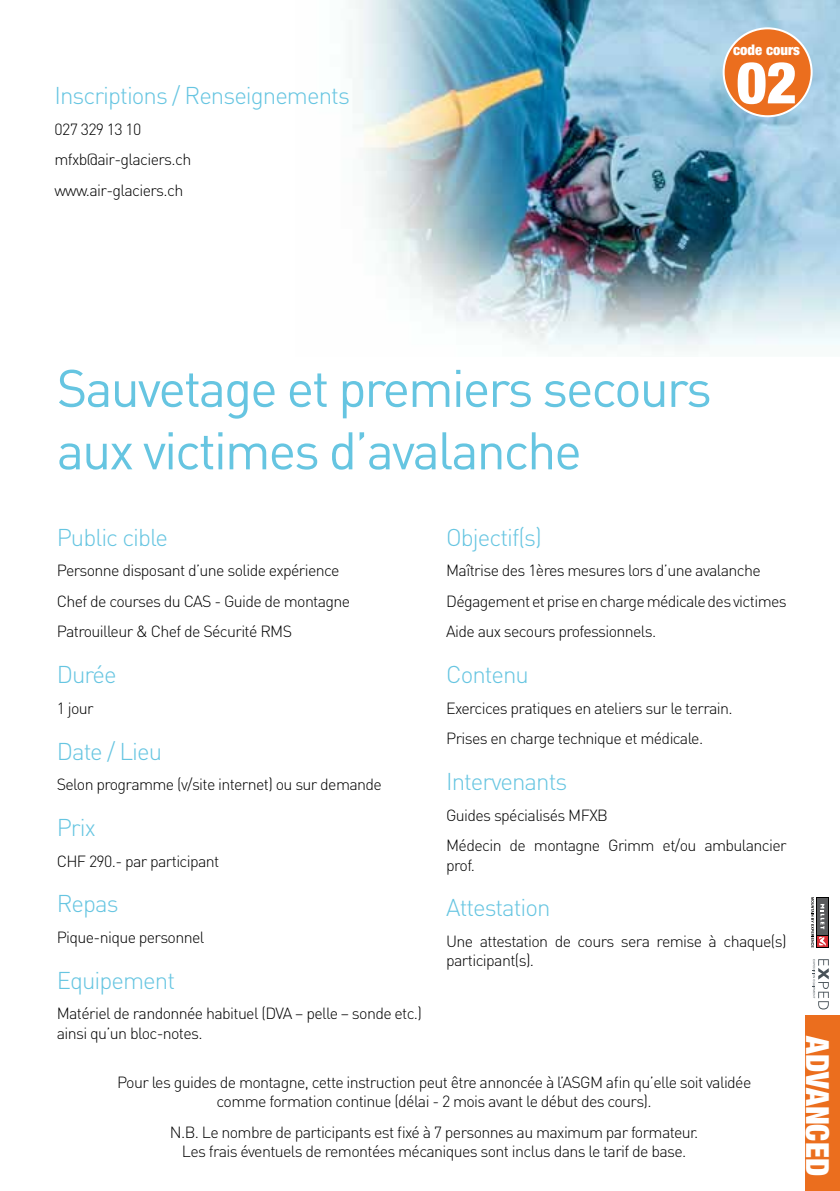
<style>
.page{position:relative;width:840px;height:1191px;background:#fff}
.page>*{position:absolute;margin:0;border:0;box-sizing:border-box;transform-origin:0 0}
.t1{font:900 condensed 58px "Helvetica Neue LT Std";color:#fff}
.t2{font:52px/62.4px "DIN";letter-spacing:-.04em;color:#66c5e1}
.t3{font:900 condensed 31.8px "Helvetica Neue LT Std";color:#fff}
.t4{font:300 24px "DIN";letter-spacing:-.04em;color:#66c5e1}
.t5{font:300 16px/30.6px "DIN";letter-spacing:-.04em;color:#000}
.t6{font:900 condensed 14.6px "Helvetica Neue LT Std";color:#fff}
</style>
<div class="page">
<div style="left:804px;top:1015px;width:35px;height:176px;background:#eb6e1e"></div>
<div style="left:815px;top:897px;width:13px;height:50px;background:#000"></div>
<svg style="left:825px;top:936px;width:2px;height:10px"></svg>
<div style="left:817px;top:898px;width:10px;height:37px;background:#5a5b5d"></div>
<svg style="left:811px;top:897px;width:14px;height:50px"></svg>
<svg style="left:812px;top:959px;width:16px;height:50px"></svg>
<img style="left:349px;top:0;width:490px;height:351px">
<div style="left:723px;top:28px;width:88px;height:88px;background:#eb6e1e;border-radius:50%"></div>
<div style="left:722px;top:27px;width:90px;height:90px;border:2px solid #fff;border-radius:50%"></div>
<h3 class="t4" style="left:54px;top:81px;width:297px">Inscriptions / Renseignements</h3>
<p class="t5" style="left:54px;top:113px;width:138px">027 329 13 10 mfxb@air-glaciers.ch www.air-glaciers.ch</p>
<p class="t6" style="left:732px;top:41px;width:68px">code cours</p>
<h1 class="t1" style="left:736px;top:47px;width:62px">02</h1>
<h2 class="t2" style="left:57px;top:356px;width:656px">Sauvetage et premiers secours aux victimes d’avalanche</h2>
<h3 class="t4" style="left:446px;top:522px;width:97px">Objectif(s)</h3>
<p class="t5" style="left:446px;top:555px;width:342px">Maîtrise des 1ères mesures lors d’une avalanche<br>Dégagement et prise en charge médicale des victimes<br>Aide aux secours professionnels.</p>
<h3 class="t4" style="left:446px;top:660px;width:84px">Contenu</h3>
<p class="t5" style="left:446px;top:692px;width:288px">Exercices pratiques en ateliers sur le terrain.<br>Prises en charge technique et médicale.</p>
<h3 class="t4" style="left:446px;top:767px;width:123px">Intervenants</h3>
<p class="t5" style="left:446px;top:799px;width:342px">Guides spécialisés MFXB<br>Médecin de montagne Grimm et/ou ambulancier</p>
<p class="t5" style="left:446px;top:849px;width:30px">prof.</p>
<h3 class="t4" style="left:446px;top:893px;width:106px">Attestation</h3>
<p class="t5" style="left:446px;top:931px;width:342px;line-height:19.2px">Une attestation de cours sera remise à chaque(s) participant(s).</p>
<h3 class="t4" style="left:57px;top:522px;width:113px">Public cible</h3>
<p class="t5" style="left:57px;top:555px;width:295px">Personne disposant d’une solide expérience<br>Chef de courses du CAS - Guide de montagne<br>Patrouilleur &amp; Chef de Sécurité RMS</p>
<h3 class="t4" style="left:57px;top:660px;width:61px">Durée</h3>
<p class="t5" style="left:57px;top:692px;width:38px">1 jour</p>
<h3 class="t4" style="left:57px;top:736px;width:107px">Date / Lieu</h3>
<p class="t5" style="left:57px;top:769px;width:326px">Selon programme (v/site internet) ou sur demande</p>
<h3 class="t4" style="left:57px;top:812px;width:41px">Prix</h3>
<p class="t5" style="left:57px;top:845px;width:164px">CHF 290.- par participant</p>
<h3 class="t4" style="left:57px;top:889px;width:63px">Repas</h3>
<p class="t5" style="left:57px;top:921px;width:149px">Pique-nique personnel</p>
<h3 class="t4" style="left:57px;top:965px;width:120px">Equipement</h3>
<p class="t5" style="left:57px;top:1003px;width:366px;line-height:19.2px">Matériel de randonnée habituel (DVA – pelle – sonde etc.) ainsi qu’un bloc-notes.</p>
<p class="t5" style="left:117px;top:1072px;width:635px;line-height:19.2px;text-align:center">Pour les guides de montagne, cette instruction peut être annoncée à l’ASGM afin qu’elle soit validée comme formation continue (délai - 2 mois avant le début des cours).</p>
<p class="t5" style="left:170px;top:1122px;width:529px;line-height:19.2px;text-align:center">N.B. Le nombre de participants est fixé à 7 personnes au maximum par formateur.<br>Les frais éventuels de remontées mécaniques sont inclus dans le tarif de base.</p>
<h3 class="t3" style="left:836px;top:1036px;width:141px;rotate:90deg">ADVANCED</h3>
</div>
